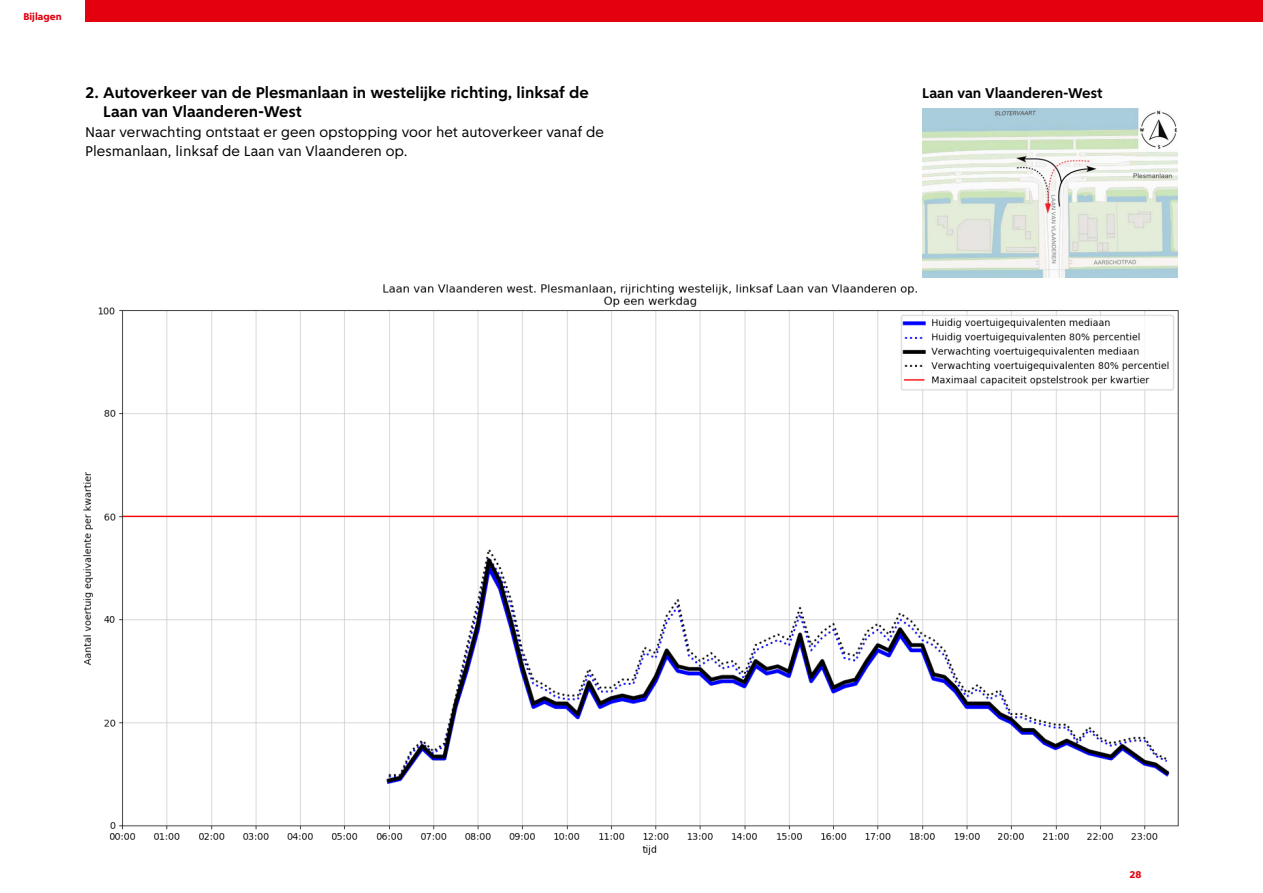
<style>
.page{position:relative;width:1263px;height:893px;background:#fff}
.page>*{position:absolute;margin:0;border:0;box-sizing:border-box;transform-origin:0 0}
.H4_-_Sub_heading_2{font:700 16.5px "Amsterdam Sans";color:#000}
.Brood{font:15px/19.5px "Amsterdam Sans";color:#000}
.t1{font:700 15px "Amsterdam Sans";color:#000}
.t2{font:800 10.5px "Amsterdam Sans";color:#e3000f}
</style>
<div class="page">
<div style="left:85px;top:0;width:1178px;height:21px;background:#e3000f"></div>
<img style="left:83px;top:277px;width:1096px;height:578px">
<img style="left:922px;top:109px;width:256px;height:168px">
<p class="t2" style="left:23px;top:10px;width:40px">Bijlagen</p>
<h4 class="H4_-_Sub_heading_2" style="left:85px;top:82px;width:505px">2. Autoverkeer van de Plesmanlaan in westelijke richting, linksaf de</h4>
<p class="t1" style="left:922px;top:84px;width:182px">Laan van Vlaanderen-West</p>
<h4 class="H4_-_Sub_heading_2" style="left:103px;top:102px;width:200px">Laan van Vlaanderen-West</h4>
<p class="Brood" style="left:85px;top:122px;width:521px">Naar verwachting ontstaat er geen opstopping voor het autoverkeer vanaf de<br>Plesmanlaan, linksaf de Laan van Vlaanderen op.</p>
<p class="t2" style="left:1129px;top:868px;width:14px">28</p>
</div>
